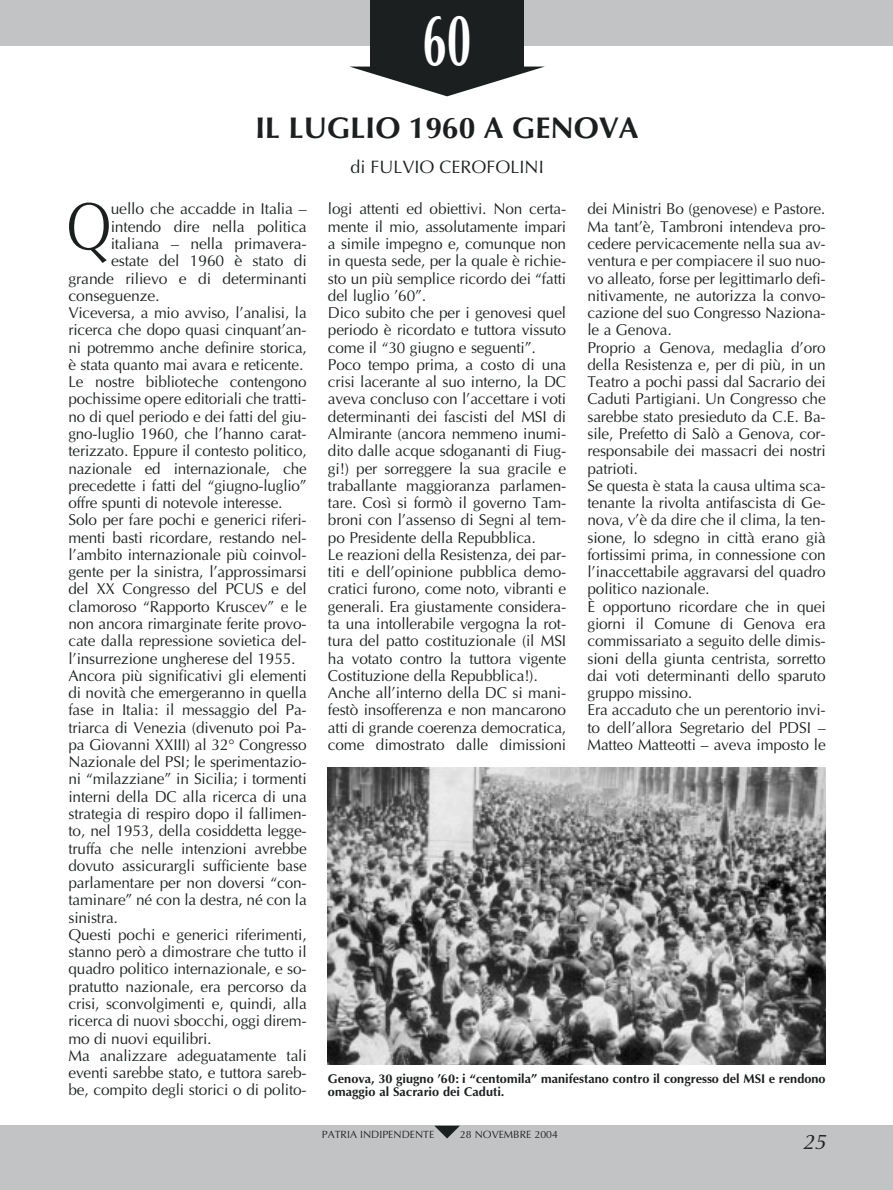
<style>
.page{position:relative;width:893px;height:1190px;background:#fff}
.page>*{position:absolute;margin:0;border:0;box-sizing:border-box;transform-origin:0 0}
.t1{font:700 73.35px "Optima";color:#fff;scale:.59 1}
.t2{font:66.45px "Optima";color:#1c1f20;scale:.8 1}
.t3{font:700 30px "Optima";color:#1c1f20}
.t4{font:italic 21px "Optima";color:#1c1f20}
.t5{font:18px "Optima";color:#1c1f20}
.t6{font:15.75px/17.2px "Optima";letter-spacing:-.01em;color:#1c1f20}
.t7{font:700 12.75px/12.9px "Optima";color:#1c1f20}
.t8{font:10.5px "Optima";color:#1c1f20}
</style>
<div class="page">
<div style="left:0;top:1125px;width:892px;height:65px;background:#c2c3c5"></div>
<div style="left:0;top:0;width:892px;height:45px;background:#c2c3c5"></div>
<svg style="left:434px;top:1125px;width:26px;height:13px"></svg>
<img style="left:328px;top:767px;width:497px;height:297px">
<div style="left:370px;top:0;width:153px;height:67px;background:#1c1f20"></div>
<svg style="left:351px;top:67px;width:192px;height:29px"></svg>
<h1 class="t1" style="left:423px;top:10px;width:83px">60</h1>
<h3 class="t3" style="left:255px;top:115px;width:385px">IL LUGLIO 1960 A GENOVA</h3>
<p class="t5" style="left:350px;top:159px;width:194px">di FULVIO CEROFOLINI</p>
<h2 class="t2" style="left:67px;top:199px;width:57px">Q</h2>
<p class="t6" style="left:111px;top:202px;width:197px">uello che accadde in Italia –</p>
<p class="t6" style="left:111px;top:219px;width:197px">intendo dire nella politica</p>
<p class="t6" style="left:111px;top:236px;width:197px">italiana – nella primavera-</p>
<p class="t6" style="left:111px;top:254px;width:197px">estate del 1960 è stato di</p>
<p class="t6" style="left:68px;top:271px;width:240px">grande rilievo e di determinanti</p>
<p class="t6" style="left:68px;top:288px;width:93px">conseguenze.</p>
<p class="t6" style="left:68px;top:306px;width:240px">Viceversa, a mio avviso, l’analisi, la</p>
<p class="t6" style="left:68px;top:323px;width:240px">ricerca che dopo quasi cinquant’an-</p>
<p class="t6" style="left:68px;top:340px;width:240px">ni potremmo anche definire storica,</p>
<p class="t6" style="left:68px;top:357px;width:236px">è stata quanto mai avara e reticente.</p>
<p class="t6" style="left:68px;top:375px;width:240px">Le nostre biblioteche contengono</p>
<p class="t6" style="left:68px;top:392px;width:240px">pochissime opere editoriali che tratti-</p>
<p class="t6" style="left:68px;top:409px;width:240px">no di quel periodo e dei fatti del giu-</p>
<p class="t6" style="left:68px;top:426px;width:240px">gno-luglio 1960, che l’hanno carat-</p>
<p class="t6" style="left:68px;top:444px;width:240px">terizzato. Eppure il contesto politico,</p>
<p class="t6" style="left:68px;top:461px;width:240px">nazionale ed internazionale, che</p>
<p class="t6" style="left:68px;top:478px;width:240px">precedette i fatti del “giugno-luglio”</p>
<p class="t6" style="left:68px;top:495px;width:215px">offre spunti di notevole interesse.</p>
<p class="t6" style="left:68px;top:513px;width:240px">Solo per fare pochi e generici riferi-</p>
<p class="t6" style="left:68px;top:530px;width:240px">menti basti ricordare, restando nel-</p>
<p class="t6" style="left:68px;top:547px;width:240px">l’ambito internazionale più coinvol-</p>
<p class="t6" style="left:68px;top:565px;width:240px">gente per la sinistra, l’approssimarsi</p>
<p class="t6" style="left:68px;top:582px;width:240px">del XX Congresso del PCUS e del</p>
<p class="t6" style="left:68px;top:599px;width:240px">clamoroso “Rapporto Kruscev” e le</p>
<p class="t6" style="left:68px;top:616px;width:240px">non ancora rimarginate ferite provo-</p>
<p class="t6" style="left:68px;top:634px;width:240px">cate dalla repressione sovietica del-</p>
<p class="t6" style="left:68px;top:651px;width:228px">l’insurrezione ungherese del 1955.</p>
<p class="t6" style="left:68px;top:668px;width:240px">Ancora più significativi gli elementi</p>
<p class="t6" style="left:68px;top:685px;width:240px">di novità che emergeranno in quella</p>
<p class="t6" style="left:68px;top:703px;width:240px">fase in Italia: il messaggio del Pa-</p>
<p class="t6" style="left:68px;top:720px;width:240px">triarca di Venezia (divenuto poi Pa-</p>
<p class="t6" style="left:68px;top:737px;width:240px">pa Giovanni XXIII) al 32° Congresso</p>
<p class="t6" style="left:68px;top:754px;width:240px">Nazionale del PSI; le sperimentazio-</p>
<p class="t6" style="left:68px;top:772px;width:240px">ni “milazziane” in Sicilia; i tormenti</p>
<p class="t6" style="left:68px;top:789px;width:240px">interni della DC alla ricerca di una</p>
<p class="t6" style="left:68px;top:806px;width:240px">strategia di respiro dopo il fallimen-</p>
<p class="t6" style="left:68px;top:823px;width:240px">to, nel 1953, della cosiddetta legge-</p>
<p class="t6" style="left:68px;top:841px;width:240px">truffa che nelle intenzioni avrebbe</p>
<p class="t6" style="left:68px;top:858px;width:240px">dovuto assicurargli sufficiente base</p>
<p class="t6" style="left:68px;top:875px;width:240px">parlamentare per non doversi “con-</p>
<p class="t6" style="left:68px;top:893px;width:240px">taminare” né con la destra, né con la</p>
<p class="t6" style="left:68px;top:910px;width:51px">sinistra.</p>
<p class="t6" style="left:68px;top:927px;width:240px">Questi pochi e generici riferimenti,</p>
<p class="t6" style="left:68px;top:944px;width:240px">stanno però a dimostrare che tutto il</p>
<p class="t6" style="left:68px;top:962px;width:240px">quadro politico internazionale, e so-</p>
<p class="t6" style="left:68px;top:979px;width:240px">pratutto nazionale, era percorso da</p>
<p class="t6" style="left:68px;top:996px;width:240px">crisi, sconvolgimenti e, quindi, alla</p>
<p class="t6" style="left:68px;top:1013px;width:240px">ricerca di nuovi sbocchi, oggi direm-</p>
<p class="t6" style="left:68px;top:1031px;width:145px">mo di nuovi equilibri.</p>
<p class="t6" style="left:68px;top:1048px;width:240px">Ma analizzare adeguatamente tali</p>
<p class="t6" style="left:68px;top:1065px;width:240px">eventi sarebbe stato, e tuttora sareb-</p>
<p class="t6" style="left:68px;top:1082px;width:240px">be, compito degli storici o di polito-</p>
<p class="t6" style="left:328px;top:202px;width:240px">logi attenti ed obiettivi. Non certa&shy;mente il mio, assolutamente impari a simile impegno e, comunque non in questa sede, per la quale è richie&shy;sto un più semplice ricordo dei “fatti del luglio ’60”.<br>Dico subito che per i genovesi quel periodo è ricordato e tuttora vissuto come il “30 giugno e seguenti”.<br>Poco tempo prima, a costo di una crisi lacerante al suo interno, la DC aveva concluso con l’accettare i voti determinanti dei fascisti del MSI di Almirante (ancora nemmeno inumi&shy;dito dalle acque sdogananti di Fiug&shy;gi!) per sorreggere la sua gracile e traballante maggioranza parlamen&shy;tare. Così si formò il governo Tam&shy;broni con l’assenso di Segni al tem&shy;po Presidente della Repubblica.<br>Le reazioni della Resistenza, dei par&shy;titi e dell’opinione pubblica demo&shy;cratici furono, come noto, vibranti e generali. Era giustamente considera&shy;ta una intollerabile vergogna la rot&shy;tura del patto costituzionale (il MSI ha votato contro la tuttora vigente Costituzione della Repubblica!).<br>Anche all’interno della DC si mani&shy;festò insofferenza e non mancarono atti di grande coerenza democratica, come dimostrato dalle dimissioni</p>
<p class="t6" style="left:587px;top:202px;width:240px">dei Ministri Bo (genovese) e Pastore.<br>Ma tant’è, Tambroni intendeva pro&shy;cedere pervicacemente nella sua av&shy;ventura e per compiacere il suo nuo&shy;vo alleato, forse per legittimarlo defi&shy;nitivamente, ne autorizza la convo&shy;cazione del suo Congresso Naziona&shy;le a Genova.<br>Proprio a Genova, medaglia d’oro della Resistenza e, per di più, in un Teatro a pochi passi dal Sacrario dei Caduti Partigiani. Un Congresso che sarebbe stato presieduto da C.E. Ba&shy;sile, Prefetto di Salò a Genova, cor&shy;responsabile dei massacri dei nostri patrioti.<br>Se questa è stata la causa ultima sca&shy;tenante la rivolta antifascista di Ge&shy;nova, v’è da dire che il clima, la ten&shy;sione, lo sdegno in città erano già fortissimi prima, in connessione con l’inaccettabile aggravarsi del quadro politico nazionale.<br>È opportuno ricordare che in quei giorni il Comune di Genova era commissariato a seguito delle dimis&shy;sioni della giunta centrista, sorretto dai voti determinanti dello sparuto gruppo missino.<br>Era accaduto che un perentorio invi&shy;to dell’allora Segretario del PDSI – Matteo Matteotti – aveva imposto le</p>
<p class="t7" style="left:328px;top:1073px;width:499px">Genova, 30 giugno ’60: i “centomila” manifestano contro il congresso del MSI e rendono omaggio al Sacrario dei Caduti.</p>
<p class="t8" style="left:322px;top:1130px;width:114px">PATRIA INDIPENDENTE</p>
<p class="t8" style="left:460px;top:1130px;width:100px">28 NOVEMBRE 2004</p>
<h3 class="t4" style="left:802px;top:1132px;width:25px">25</h3>
</div>
